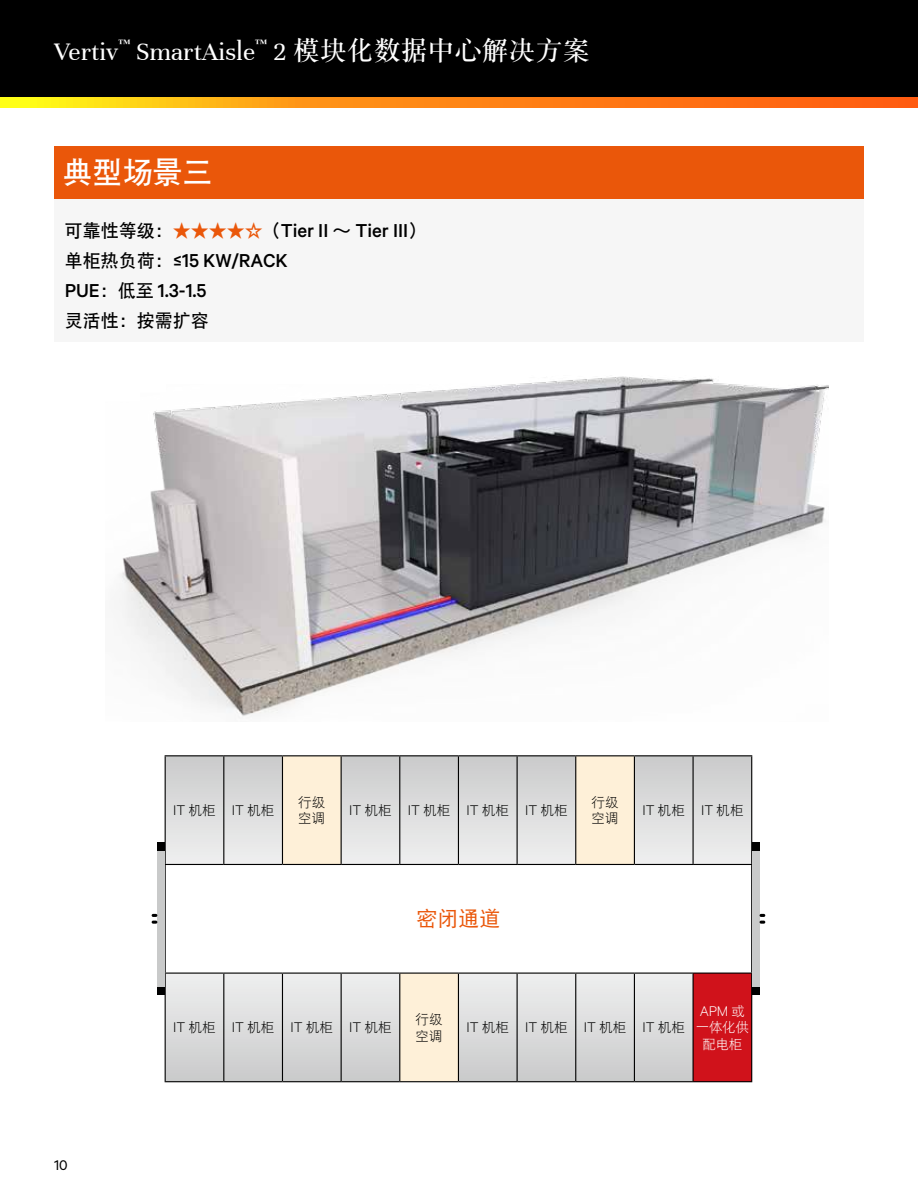
<style>
.page{position:relative;width:918px;height:1188px;background:#fff}
.page>*{position:absolute;margin:0;border:0;box-sizing:border-box;transform-origin:0 0}
.t1{font:30px "DFP Hei W7";color:#fff}
.t2{font:27px "Unna";color:#fff}
.t3{font:21px "DFP Hei W5";color:#ea570a}
.t4{font:500 18px/30px "Calibre";color:#000}
.t5{font:18px "DFP Hei W7";color:#000}
.t6{font:300 13.5px "Calibre";color:#000}
.t7{font:13.5px/16.5px "DFP Hei W3";color:#000}
.t8{font:13.5px/16.5px "DFP Hei W3";letter-spacing:-.025em;color:#fff;text-align:center}
.t9{font:300 13.5px "Calibre";color:#fff}
.t10{font:13.5px "Calibre";color:#000}
.s1{font-family:"DF Song GB W7"}
.s2{font-family:"DFP Hei W7";font-weight:400}
.s3{font-family:"DFP Hei W7";font-weight:400;color:#ea570a}
.s4{font-family:"DFP Hei W3";font-weight:400}
</style>
<div class="page">
<div style="left:0;top:0;width:918px;height:98px;background:#000"></div>
<svg style="left:0;top:98px;width:918px;height:10px;background:#ff9314"></svg>
<div style="left:54px;top:199px;width:810px;height:143px;background:#f6f6f6"></div>
<div style="left:54px;top:146px;width:810px;height:53px;background:#ea570a"></div>
<img style="left:119px;top:376px;width:709px;height:342px">
<svg style="left:166px;top:756px;width:585px;height:325px"></svg>
<svg style="left:282px;top:756px;width:352px;height:325px"></svg>
<div style="left:693px;top:973px;width:59px;height:109px;background:#d0121b"></div>
<hr style="left:165px;top:756px;width:1px;height:108px;background:#000">
<hr style="left:165px;top:755px;width:59px;height:1px;background:#000">
<hr style="left:223px;top:756px;width:1px;height:108px;background:#000">
<hr style="left:224px;top:755px;width:58px;height:1px;background:#000">
<hr style="left:282px;top:756px;width:1px;height:108px;background:#000">
<hr style="left:282px;top:755px;width:59px;height:1px;background:#000">
<hr style="left:341px;top:756px;width:1px;height:108px;background:#000">
<hr style="left:341px;top:755px;width:59px;height:1px;background:#000">
<hr style="left:399px;top:756px;width:1px;height:108px;background:#000">
<hr style="left:400px;top:755px;width:58px;height:1px;background:#000">
<hr style="left:458px;top:755px;width:59px;height:1px;background:#000">
<hr style="left:458px;top:756px;width:1px;height:108px;background:#000">
<hr style="left:517px;top:756px;width:1px;height:108px;background:#000">
<hr style="left:517px;top:755px;width:59px;height:1px;background:#000">
<hr style="left:575px;top:756px;width:1px;height:108px;background:#000">
<hr style="left:576px;top:755px;width:58px;height:1px;background:#000">
<hr style="left:634px;top:756px;width:1px;height:108px;background:#000">
<hr style="left:634px;top:755px;width:59px;height:1px;background:#000">
<hr style="left:693px;top:756px;width:1px;height:108px;background:#000">
<hr style="left:693px;top:755px;width:59px;height:1px;background:#000">
<hr style="left:751px;top:756px;width:1px;height:108px;background:#000">
<hr style="left:165px;top:865px;width:1px;height:108px;background:#000">
<hr style="left:165px;top:864px;width:59px;height:1px;background:#000">
<hr style="left:224px;top:864px;width:58px;height:1px;background:#000">
<hr style="left:282px;top:864px;width:59px;height:1px;background:#000">
<hr style="left:341px;top:864px;width:59px;height:1px;background:#000">
<hr style="left:400px;top:864px;width:58px;height:1px;background:#000">
<hr style="left:458px;top:864px;width:59px;height:1px;background:#000">
<hr style="left:517px;top:864px;width:59px;height:1px;background:#000">
<hr style="left:576px;top:864px;width:58px;height:1px;background:#000">
<hr style="left:634px;top:864px;width:59px;height:1px;background:#000">
<hr style="left:693px;top:864px;width:59px;height:1px;background:#000">
<hr style="left:751px;top:865px;width:1px;height:108px;background:#000">
<hr style="left:165px;top:974px;width:1px;height:107px;background:#000">
<hr style="left:165px;top:973px;width:59px;height:1px;background:#000">
<hr style="left:224px;top:973px;width:58px;height:1px;background:#000">
<hr style="left:282px;top:973px;width:59px;height:1px;background:#000">
<hr style="left:223px;top:974px;width:1px;height:107px;background:#000">
<hr style="left:282px;top:974px;width:1px;height:107px;background:#000">
<hr style="left:165px;top:1081px;width:59px;height:1px;background:#000">
<hr style="left:224px;top:1081px;width:58px;height:1px;background:#000">
<hr style="left:282px;top:1081px;width:59px;height:1px;background:#000">
<hr style="left:341px;top:974px;width:1px;height:107px;background:#000">
<hr style="left:341px;top:973px;width:59px;height:1px;background:#000">
<hr style="left:341px;top:1081px;width:59px;height:1px;background:#000">
<hr style="left:399px;top:974px;width:1px;height:107px;background:#000">
<hr style="left:400px;top:973px;width:58px;height:1px;background:#000">
<hr style="left:400px;top:1081px;width:58px;height:1px;background:#000">
<hr style="left:458px;top:974px;width:1px;height:107px;background:#000">
<hr style="left:458px;top:973px;width:59px;height:1px;background:#000">
<hr style="left:458px;top:1081px;width:59px;height:1px;background:#000">
<hr style="left:517px;top:974px;width:1px;height:107px;background:#000">
<hr style="left:517px;top:973px;width:59px;height:1px;background:#000">
<hr style="left:576px;top:973px;width:58px;height:1px;background:#000">
<hr style="left:575px;top:974px;width:1px;height:107px;background:#000">
<hr style="left:517px;top:1081px;width:59px;height:1px;background:#000">
<hr style="left:576px;top:1081px;width:58px;height:1px;background:#000">
<hr style="left:634px;top:974px;width:1px;height:107px;background:#000">
<hr style="left:634px;top:973px;width:59px;height:1px;background:#000">
<hr style="left:634px;top:1081px;width:59px;height:1px;background:#000">
<hr style="left:693px;top:974px;width:1px;height:107px;background:#000">
<hr style="left:693px;top:973px;width:59px;height:1px;background:#000">
<hr style="left:693px;top:1081px;width:59px;height:1px;background:#000">
<hr style="left:751px;top:974px;width:1px;height:107px;background:#000">
<div style="left:752px;top:843px;width:8px;height:8px;background:#000"></div>
<div style="left:752px;top:987px;width:8px;height:8px;background:#000"></div>
<div style="left:752px;top:851px;width:8px;height:136px;background:#c9caca"></div>
<svg style="left:760px;top:914px;width:5px;height:10px"></svg>
<div style="left:157px;top:843px;width:8px;height:8px;background:#000"></div>
<div style="left:157px;top:987px;width:8px;height:8px;background:#000"></div>
<div style="left:157px;top:851px;width:8px;height:136px;background:#c9caca"></div>
<svg style="left:152px;top:914px;width:5px;height:10px"></svg>
<h2 class="t2" style="left:54px;top:36px;width:537px">Vertiv<sup>™</sup> SmartAisle<sup>™</sup> 2 <span class="s1">模块化数据中心解决方案</span></h2>
<h1 class="t1" style="left:63px;top:157px;width:151px">典型场景三</h1>
<h3 class="t4" style="left:65px;top:215px;width:363px"><span class="s2">可靠性等级：</span><span class="s3">★★★★☆</span><span class="s2">（</span>Tier II <span class="s2">～</span> Tier III<span class="s2">）单柜热负荷：</span>≤15 KW/RACK<br>PUE<span class="s2">：低至</span> 1.3-1.5</h3>
<h3 class="t5" style="left:65px;top:312px;width:145px">灵活性：按需扩容</h3>
<p class="t6" style="left:173px;top:801px;width:103px">IT <span class="s4">机柜</span> IT <span class="s4">机柜</span></p>
<p class="t7" style="left:298px;top:794px;width:28px">行级空调</p>
<p class="t6" style="left:349px;top:801px;width:220px">IT <span class="s4">机柜</span> IT <span class="s4">机柜</span> IT <span class="s4">机柜</span> IT <span class="s4">机柜</span></p>
<p class="t7" style="left:592px;top:794px;width:28px">行级空调</p>
<p class="t6" style="left:642px;top:801px;width:103px">IT <span class="s4">机柜</span> IT <span class="s4">机柜</span></p>
<p class="t10" style="left:54px;top:1156px;width:15px">10</p>
<h3 class="t3" style="left:416px;top:908px;width:85px">密闭通道</h3>
<p class="t6" style="left:173px;top:1018px;width:220px">IT <span class="s4">机柜</span> IT <span class="s4">机柜</span> IT <span class="s4">机柜</span> IT <span class="s4">机柜</span></p>
<p class="t7" style="left:416px;top:1011px;width:28px">行级空调</p>
<p class="t6" style="left:467px;top:1018px;width:220px">IT <span class="s4">机柜</span> IT <span class="s4">机柜</span> IT <span class="s4">机柜</span> IT <span class="s4">机柜</span></p>
<p class="t9" style="left:700px;top:1002px;width:46px">APM <span class="s4">或</span></p>
<p class="t8" style="left:696px;top:1019px;width:54px">一体化供配电柜</p>
</div>
